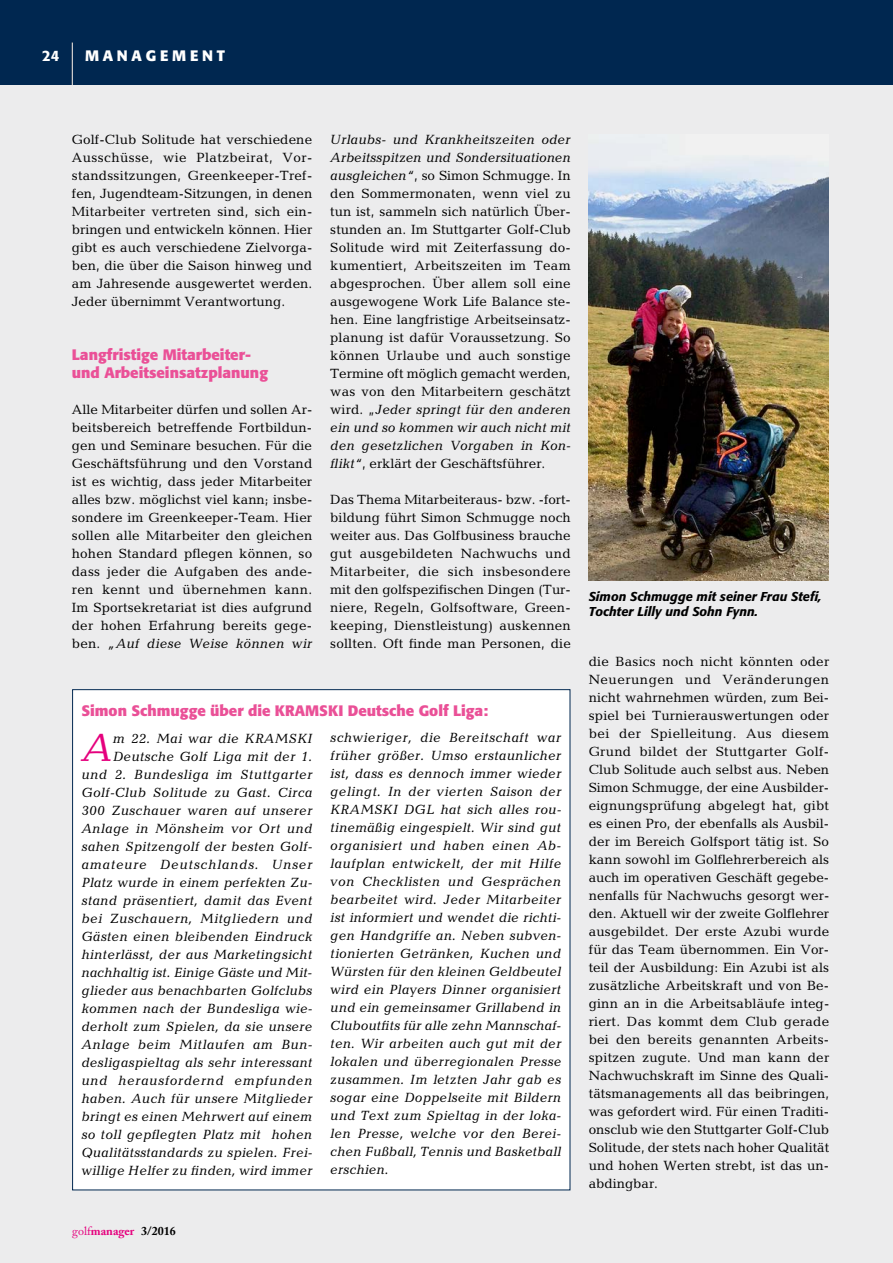
<style>
.page{position:relative;width:893px;height:1263px;background:#fff}
.page>*{position:absolute;margin:0;border:0;box-sizing:border-box;transform-origin:0 0}
.t1{font:italic 39.9px "Candida";color:#e5007d}
.t2{font:700 15px/18px "Formata";color:#ea5097}
.t3{font:700 15px "Formata";letter-spacing:.25em;color:#fff}
.t4{font:500 15px "Formata";color:#fff}
.t5{font:13.5px/18px "Candida";letter-spacing:.005em;color:#000;text-align:justify}
.t6{font:italic 13.5px/18px "Candida";letter-spacing:.015em;color:#000;text-align:right}
.t7{font:italic 500 12.75px/14.4px "Formata";color:#000}
.t8{font:700 12px "Adobe Caslon Pro";color:#e5007d}
.s1{font-style:italic}
.s2{font-weight:400}
.s3{color:#000}
</style>
<div class="page">
<div style="left:0;top:0;width:893px;height:85px;background:#002750"></div>
<hr style="left:72px;top:43px;width:1px;height:42px;background:#fff">
<div style="left:0;top:85px;width:893px;height:1178px;background:#ececed"></div>
<img style="left:589px;top:164px;width:240px;height:417px">
<div style="left:73px;top:690px;width:497px;height:500px;background:#fff"></div>
<p class="t4" style="left:42px;top:46px;width:19px">24</p>
<p class="t3" style="left:85px;top:46px;width:142px">management</p>
<p class="t5" style="left:72px;top:130px;width:242px">Golf-Club Solitude hat verschiedene Ausschüsse, wie Platzbeirat, Vor&shy;standssitzungen, Greenkeeper-Tref&shy;fen, Jugendteam-Sitzungen, in denen Mitarbeiter vertreten sind, sich ein&shy;bringen und entwickeln können. Hier gibt es auch verschiedene Zielvorga&shy;ben, die über die Saison hinweg und am Jahresende ausgewertet werden.<br>Jeder übernimmt Verantwortung.</p>
<p class="t2" style="left:72px;top:346px;width:198px">Langfristige Mitarbeiter&shy;und Arbeitseinsatzplanung</p>
<p class="t5" style="left:72px;top:400px;width:242px">Alle Mitarbeiter dürfen und sollen Ar&shy;beitsbereich betreffende Fortbildun&shy;gen und Seminare besuchen. Für die Geschäftsführung und den Vorstand ist es wichtig, dass jeder Mitarbeiter alles bzw. möglichst viel kann; insbe&shy;sondere im Greenkeeper-Team. Hier sollen alle Mitarbeiter den gleichen hohen Standard pflegen können, so dass jeder die Aufgaben des ande&shy;ren kennt und übernehmen kann.<br>Im Sportsekretariat ist dies aufgrund der hohen Erfahrung bereits gege&shy;ben. <span class="s1">„Auf diese Weise können wir</span></p>
<p class="t5" style="left:330px;top:130px;width:242px"><span class="s1">Urlaubs- und Krankheitszeiten oder Arbeitsspitzen und Sondersituationen ausgleichen“</span>, so Simon Schmugge. In den Sommermonaten, wenn viel zu tun ist, sammeln sich natürlich Über&shy;stunden an. Im Stuttgarter Golf-Club Solitude wird mit Zeiterfassung do&shy;kumentiert, Arbeitszeiten im Team abgesprochen. Über allem soll eine ausgewogene Work Life Balance ste&shy;hen. Eine langfristige Arbeitseinsatz&shy;planung ist dafür Voraussetzung. So können Urlaube und auch sonstige Termine oft möglich gemacht werden, was von den Mitarbeitern geschätzt wird. „<span class="s1">Jeder springt für den anderen ein und so kommen wir auch nicht mit den gesetzlichen Vorgaben in Kon&shy;flikt“</span>, erklärt der Geschäftsführer.</p>
<p class="t5" style="left:330px;top:490px;width:242px">Das Thema Mitarbeiteraus- bzw. -fort&shy;bildung führt Simon Schmugge noch weiter aus. Das Golfbusiness brauche gut ausgebildeten Nachwuchs und Mitarbeiter, die sich insbesondere mit den golfspezifischen Dingen (Tur&shy;niere, Regeln, Golfsoftware, Green&shy;keeping, Dienstleistung) auskennen sollten. Oft finde man Personen, die</p>
<p class="t2" style="left:81px;top:702px;width:205px">Simon Schmugge über die KRA</p>
<p class="t2" style="left:305px;top:702px;width:184px">MSKI Deutsche Golf Liga:</p>
<h1 class="t1" style="left:81px;top:724px;width:33px">A</h1>
<p class="t6" style="left:81px;top:729px;width:232px">m 22. Mai war die KRAMSKI Deutsche Golf Liga mit der 1.<br>und 2. Bundesliga im Stuttgarter Golf-Club Solitude zu Gast. Circa 300 Zuschauer waren auf unserer Anlage in Mönsheim vor Ort und sahen Spitzengolf der besten Golf&shy;amateure Deutschlands. Unser Platz wurde in einem perfekten Zu&shy;stand präsentiert, damit das Event bei Zuschauern, Mitgliedern und Gästen einen bleibenden Eindruck hinterlässt, der aus Marketingsicht nachhaltig ist. Einige Gäste und Mit&shy;glieder aus benachbarten Golfclubs kommen nach der Bundesliga wie&shy;derholt zum Spielen, da sie unsere Anlage beim Mitlaufen am Bun&shy;desligaspieltag als sehr interessant und herausfordernd empfunden haben. Auch für unsere Mitglieder bringt es einen Mehrwert auf einem so toll gepflegten Platz mit hohen Qualitätsstandards zu spielen. Frei&shy;willige Helfer zu finden, wird immer</p>
<p class="t6" style="left:330px;top:729px;width:232px;text-align:justify">schwieriger, die Bereitschaft war früher größer. Umso erstaunlicher ist, dass es dennoch immer wieder gelingt. In der vierten Saison der KRAMSKI DGL hat sich alles rou&shy;tinemäßig eingespielt. Wir sind gut organisiert und haben einen Ab&shy;laufplan entwickelt, der mit Hilfe von Checklisten und Gesprächen bearbeitet wird. Jeder Mitarbeiter ist informiert und wendet die richti&shy;gen Handgriffe an. Neben subven&shy;tionierten Getränken, Kuchen und Würsten für den kleinen Geldbeutel wird ein Players Dinner organisiert und ein gemeinsamer Grillabend in Cluboutfits für alle zehn Mannschaf&shy;ten. Wir arbeiten auch gut mit der lokalen und überregionalen Presse zusammen. Im letzten Jahr gab es sogar eine Doppelseite mit Bildern und Text zum Spieltag in der loka&shy;len Presse, welche vor den Berei&shy;chen Fußball, Tennis und Basketball erschien.</p>
<p class="t8" style="left:72px;top:1224px;width:105px"><span class="s2">golf</span>manager <span class="s3">3/2016</span></p>
<p class="t7" style="left:589px;top:589px;width:234px">Simon Schmugge mit seiner Frau Stefi,<br>Tochter Lilly und Sohn Fynn.</p>
<p class="t5" style="left:589px;top:652px;width:242px;text-align:left">die Basics noch nicht könnten oder Neuerungen und Veränderungen nicht wahrnehmen würden, zum Bei&shy;spiel bei Turnierauswertungen oder bei der Spielleitung. Aus diesem Grund bildet der Stuttgarter Golf-Club Solitude auch selbst aus. Neben Simon Schmugge, der eine Ausbilder&shy;eignungsprüfung abgelegt hat, gibt es einen Pro, der ebenfalls als Ausbil&shy;der im Bereich Golfsport tätig ist. So kann sowohl im Golflehrerbereich als auch im operativen Geschäft gegebe&shy;nenfalls für Nachwuchs gesorgt wer&shy;den. Aktuell wir der zweite Golflehrer ausgebildet. Der erste Azubi wurde für das Team übernommen. Ein Vor&shy;teil der Ausbildung: Ein Azubi ist als zusätzliche Arbeitskraft und von Be&shy;ginn an in die Arbeitsabläufe integ&shy;riert. Das kommt dem Club gerade bei den bereits genannten Arbeits&shy;spitzen zugute. Und man kann der Nachwuchskraft im Sinne des Quali&shy;tätsmanagements all das beibringen, was gefordert wird. Für einen Traditi&shy;onsclub wie den Stuttgarter Golf-Club Solitude, der stets nach hoher Qualität und hohen Werten strebt, ist das un&shy;abdingbar.</p>
</div>
